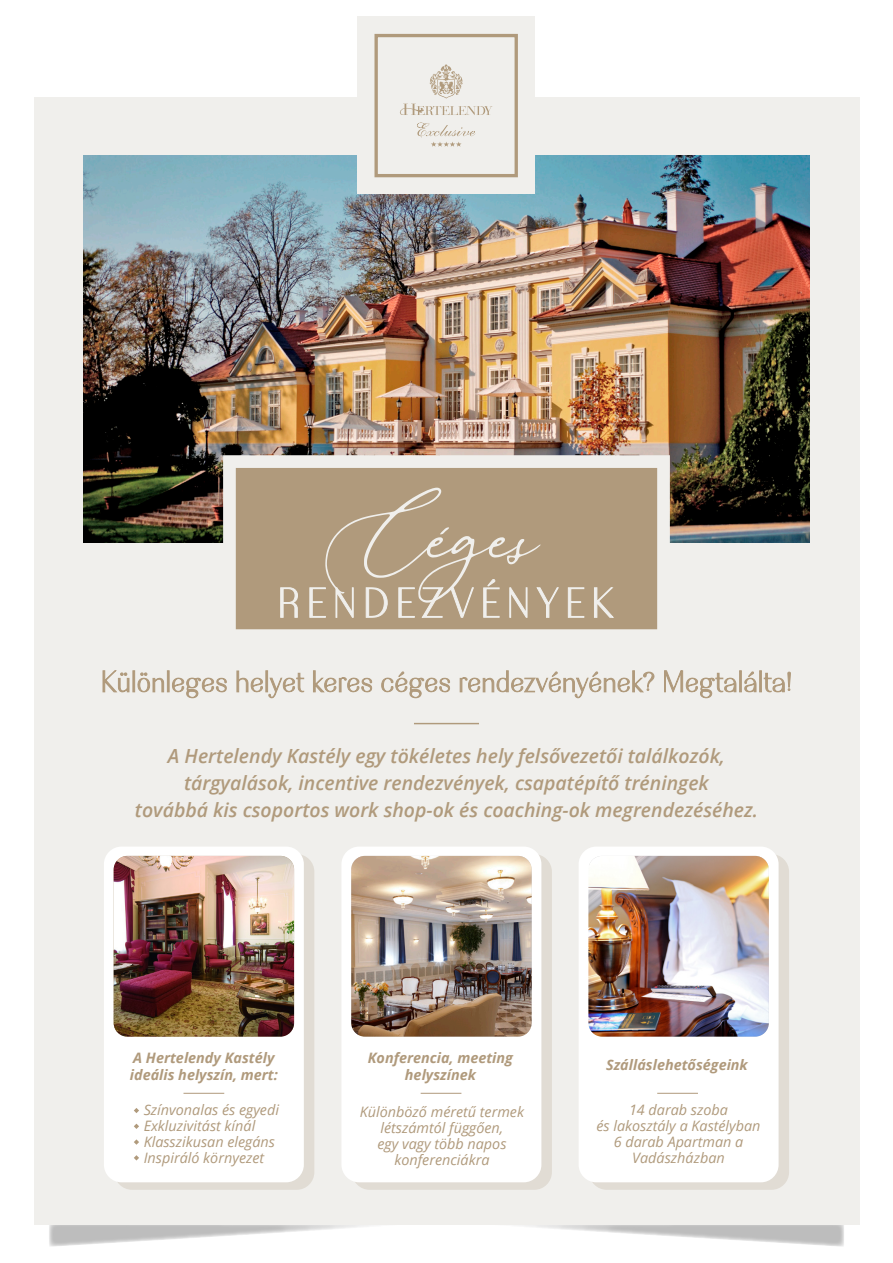
<style>
.page{position:relative;width:893px;height:1263px;background:#fff}
.page>*{position:absolute;margin:0;border:0;box-sizing:border-box;transform-origin:0 0}
.t1{font:130.05px "Beautica";color:#f0efec}
.t2{font:italic 600 19.5px/27px "Open Sans";color:#b09a7c;text-align:center}
.t3{font:italic 14.4px/16px "Open Sans";color:#b09a7c;text-align:center}
.t4{font:italic 700 14.4px/17.5px "Open Sans";color:#b09a7c}
</style>
<div class="page">
<svg style="left:522px;top:1225px;width:322px;height:22px"></svg>
<svg style="left:49px;top:1225px;width:322px;height:22px"></svg>
<div style="left:34px;top:97px;width:825px;height:1128px;background:#f0efec"></div>
<img style="left:83px;top:155px;width:727px;height:388px">
<svg style="left:103px;top:670px;width:124px;height:28px"></svg>
<svg style="left:237px;top:670px;width:67px;height:28px"></svg>
<svg style="left:313px;top:670px;width:59px;height:22px"></svg>
<svg style="left:381px;top:672px;width:69px;height:26px"></svg>
<svg style="left:460px;top:670px;width:194px;height:28px"></svg>
<svg style="left:664px;top:670px;width:127px;height:28px"></svg>
<div style="left:357px;top:16px;width:178px;height:178px;background:#f0efec"></div>
<div style="left:374px;top:34px;width:144px;height:143px;background:#f0efec;border:3px solid #b09a7c"></div>
<svg style="left:400px;top:64px;width:92px;height:51px"></svg>
<svg style="left:417px;top:123px;width:58px;height:24px"></svg>
<svg style="left:223px;top:455px;width:447px;height:175px;background:#b9a68c"></svg>
<svg style="left:281px;top:588px;width:17px;height:29px"></svg>
<svg style="left:310px;top:588px;width:15px;height:29px"></svg>
<svg style="left:336px;top:588px;width:17px;height:29px"></svg>
<svg style="left:366px;top:588px;width:21px;height:29px"></svg>
<svg style="left:399px;top:588px;width:15px;height:29px"></svg>
<svg style="left:422px;top:588px;width:21px;height:29px"></svg>
<svg style="left:450px;top:588px;width:23px;height:29px"></svg>
<svg style="left:484px;top:579px;width:15px;height:38px"></svg>
<svg style="left:510px;top:588px;width:17px;height:29px"></svg>
<svg style="left:537px;top:588px;width:21px;height:29px"></svg>
<svg style="left:568px;top:588px;width:16px;height:29px"></svg>
<svg style="left:594px;top:588px;width:19px;height:29px"></svg>
<svg style="left:439px;top:527px;width:10px;height:8px"></svg>
<hr style="left:414px;top:723px;width:65px;height:1px;background:#b09a7c">
<div style="left:114px;top:854px;width:200px;height:336px;background:#e1dcd4;border-radius:18px"></div>
<div style="left:352px;top:854px;width:200px;height:336px;background:linear-gradient(to right,#e4dfd8,#e3ded7);border-radius:18px"></div>
<div style="left:589px;top:854px;width:200px;height:336px;background:#e1dcd4;border-radius:18px"></div>
<div style="left:104px;top:846px;width:200px;height:336px;background:#fff;border-radius:18px"></div>
<img style="left:114px;top:856px;width:180px;height:180px">
<div style="left:341px;top:846px;width:200px;height:336px;background:#fff;border-radius:18px"></div>
<img style="left:351px;top:856px;width:181px;height:180px">
<hr style="left:421px;top:1093px;width:40px;height:1px;background:#b09a7c">
<div style="left:579px;top:846px;width:200px;height:336px;background:#fff;border-radius:18px"></div>
<img style="left:588px;top:856px;width:181px;height:180px">
<hr style="left:657px;top:1093px;width:41px;height:1px;background:#b09a7c">
<svg style="left:134px;top:1108px;width:5px;height:5px"></svg>
<svg style="left:134px;top:1124px;width:5px;height:5px"></svg>
<svg style="left:134px;top:1155px;width:5px;height:5px"></svg>
<svg style="left:134px;top:1139px;width:5px;height:6px"></svg>
<hr style="left:183px;top:1093px;width:41px;height:1px;background:#b09a7c">
<h1 class="t1" style="left:328px;top:461px;width:212px">Ceges</h1>
<h2 class="t2" style="left:135px;top:742px;width:625px">A Hertelendy Kastély egy tökéletes hely felsővezetői találkozók, tárgyalások, incentive rendezvények, csapatépítő tréningek<br>továbbá kis csoportos work shop-ok és coaching-ok megrendezéséhez.</h2>
<p class="t4" style="left:130px;top:1048px;width:150px">A Hertelendy Kastély ideális helyszín, mert:</p>
<p class="t3" style="left:144px;top:1101px;width:137px;text-align:left">Színvonalas és egyedi<br>Exkluzivitást kínál<br>Klasszikusan elegáns<br>Inspiráló környezet</p>
<p class="t4" style="left:368px;top:1048px;width:147px;text-align:center">Konferencia, meeting helyszínek</p>
<p class="t3" style="left:360px;top:1103px;width:166px">Különböző méretű termek létszámtól függően,<br>egy vagy több napos konferenciákra</p>
<p class="t4" style="left:606px;top:1056px;width:143px">Szálláslehetőségeink</p>
<p class="t3" style="left:596px;top:1101px;width:166px">14 darab szoba<br>és lakosztály a Kastélyban<br>6 darab Apartman a<br>Vadászházban</p>
</div>
